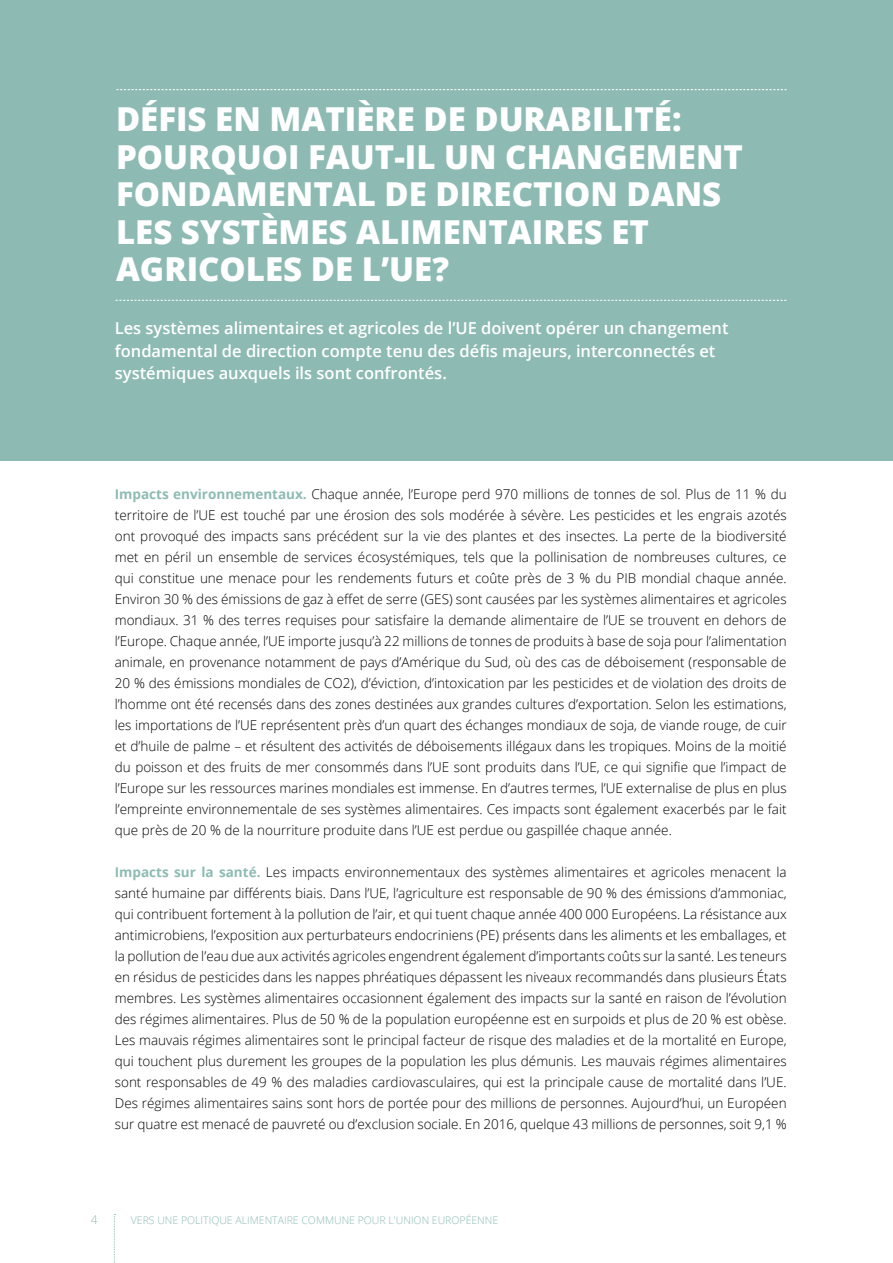
<style>
.page{position:relative;width:893px;height:1263px;background:#fff}
.page>*{position:absolute;margin:0;border:0;box-sizing:border-box;transform-origin:0 0}
.t1{font:800 33px/37.5px "Open Sans";color:#fff}
.Body_A{font:600 16.5px/22.5px "Open Sans";color:#fff}
.Body_A-2{font:300 13.5px/21px "Open Sans";color:#000;text-align:justify}
.t2{font:300 12px "Open Sans";color:#8dbbb3}
.t3{font:300 10.5px "Open Sans";color:#8dbbb3}
.s1{font-weight:700;color:#8dbbb3}
</style>
<div class="page">
<div style="left:0;top:0;width:893px;height:461px;background:#8dbbb3"></div>
<svg style="left:116px;top:89px;width:671px;height:1px"></svg>
<svg style="left:116px;top:300px;width:671px;height:1px"></svg>
<svg style="left:114px;top:1214px;width:1px;height:49px"></svg>
<p class="t1" style="left:116px;top:99px;width:628px">DÉFIS EN MATIÈRE DE DURABILITÉ:<br>POURQUOI FAUT-IL UN CHANGEMENT<br>FONDAMENTAL DE DIRECTION DANS<br>LES SYSTÈMES ALIMENTAIRES ET<br>AGRICOLES DE L’UE?</p>
<p class="Body_A" style="left:115px;top:317px;width:615px">Les systèmes alimentaires et agricoles de l’UE doivent opérer un changement fondamental de direction compte tenu des défis majeurs, interconnectés et systémiques auxquels ils sont confrontés.</p>
<p class="Body_A-2" style="left:115px;top:484px;width:673px"><span class="s1">Impacts environnementaux.</span> Chaque année, l’Europe perd 970 millions de tonnes de sol. Plus de 11 % du territoire de l’UE est touché par une érosion des sols modérée à sévère. Les pesticides et les engrais azotés ont provoqué des impacts sans précédent sur la vie des plantes et des insectes. La perte de la biodiversité met en péril un ensemble de services écosystémiques, tels que la pollinisation de nombreuses cultures, ce qui constitue une menace pour les rendements futurs et coûte près de 3 % du PIB mondial chaque année.<br>Environ 30 % des émissions de gaz à effet de serre (GES) sont causées par les systèmes alimentaires et agricoles mondiaux. 31 % des terres requises pour satisfaire la demande alimentaire de l’UE se trouvent en dehors de l’Europe. Chaque année, l’UE importe jusqu’à 22 millions de tonnes de produits à base de soja pour l’alimentation animale, en provenance notamment de pays d’Amérique du Sud, où des cas de déboisement (responsable de 20 % des émissions mondiales de CO2), d’éviction, d’intoxication par les pesticides et de violation des droits de l’homme ont été recensés dans des zones destinées aux grandes cultures d’exportation. Selon les estimations, les importations de l’UE représentent près d’un quart des échanges mondiaux de soja, de viande rouge, de cuir et d’huile de palme – et résultent des activités de déboisements illégaux dans les tropiques. Moins de la moitié du poisson et des fruits de mer consommés dans l’UE sont produits dans l’UE, ce qui signifie que l’impact de l’Europe sur les ressources marines mondiales est immense. En d’autres termes, l’UE externalise de plus en plus l’empreinte environnementale de ses systèmes alimentaires. Ces impacts sont également exacerbés par le fait que près de 20 % de la nourriture produite dans l’UE est perdue ou gaspillée chaque année.</p>
<p class="Body_A-2" style="left:115px;top:862px;width:673px"><span class="s1">Impacts sur la santé.</span> Les impacts environnementaux des systèmes alimentaires et agricoles menacent la santé humaine par différents biais. Dans l’UE, l’agriculture est responsable de 90 % des émissions d’ammoniac, qui contribuent fortement à la pollution de l’air, et qui tuent chaque année 400 000 Européens. La résistance aux antimicrobiens, l’exposition aux perturbateurs endocriniens (PE) présents dans les aliments et les emballages, et la pollution de l’eau due aux activités agricoles engendrent également d’importants coûts sur la santé. Les teneurs en résidus de pesticides dans les nappes phréatiques dépassent les niveaux recommandés dans plusieurs États membres. Les systèmes alimentaires occasionnent également des impacts sur la santé en raison de l’évolution des régimes alimentaires. Plus de 50 % de la population européenne est en surpoids et plus de 20 % est obèse.<br>Les mauvais régimes alimentaires sont le principal facteur de risque des maladies et de la mortalité en Europe, qui touchent plus durement les groupes de la population les plus démunis. Les mauvais régimes alimentaires sont responsables de 49 % des maladies cardiovasculaires, qui est la principale cause de mortalité dans l’UE.<br>Des régimes alimentaires sains sont hors de portée pour des millions de personnes. Aujourd’hui, un Européen sur quatre est menacé de pauvreté ou d’exclusion sociale. En 2016, quelque 43 millions de personnes, soit 9,1 %</p>
<p class="t2" style="left:91px;top:1212px;width:8px">4</p>
<p class="t3" style="left:131px;top:1213px;width:369px">VERS UNE POLITIQUE ALIMENTAIRE COMMUNE POUR L'UNION EUROPÉENNE</p>
</div>
